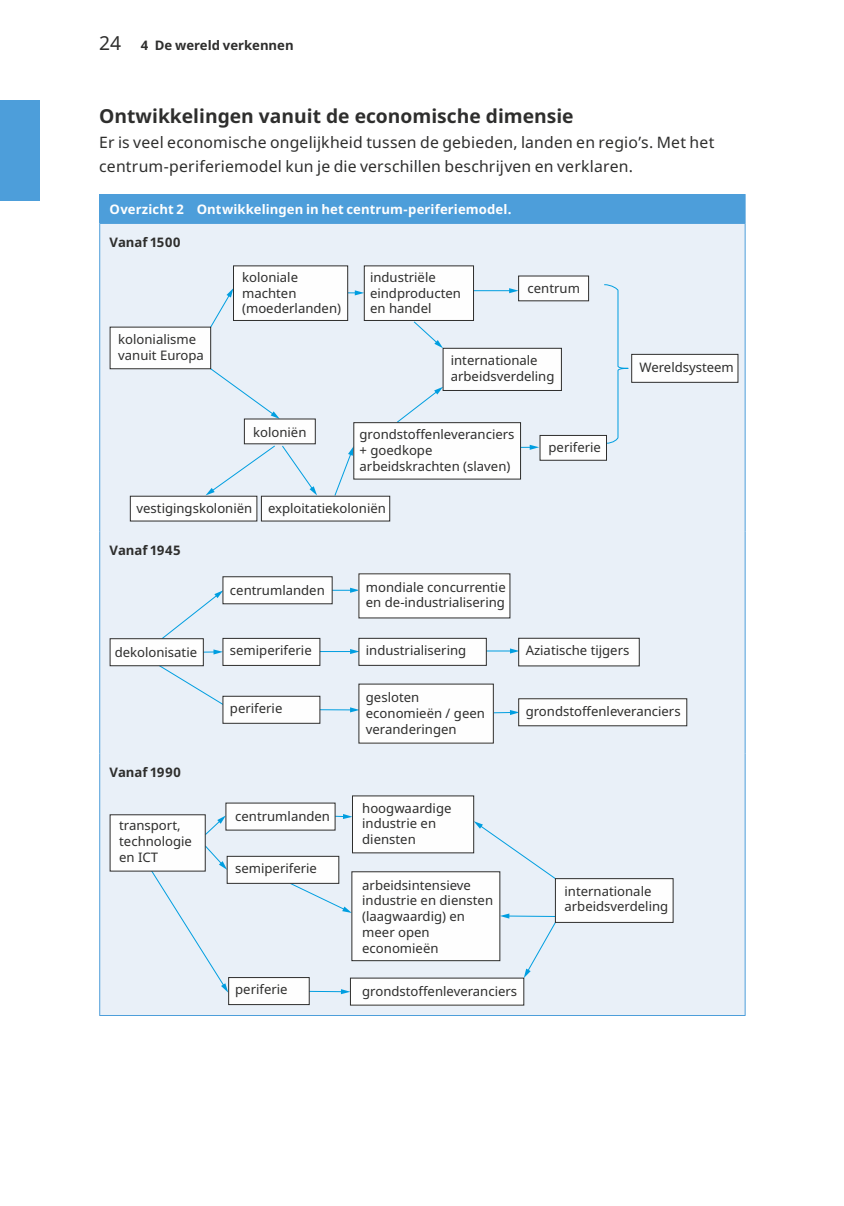
<style>
.page{position:relative;width:844px;height:1206px;background:#fff}
.page>*{position:absolute;margin:0;border:0;box-sizing:border-box;transform-origin:0 0}
.t1{font:700 19.25px "Noto Sans";color:#2e2e2d}
.t2{font:15.75px/24.5px "Noto Sans";letter-spacing:.01em;color:#2e2e2d}
.t3{font:13.12px/15.8px "Noto Sans";color:#2e2e2d}
.t4{font:700 13.12px "Noto Sans";letter-spacing:.005em;color:#fefefe}
.t5{font:700 13.12px "Noto Sans";color:#2e2e2d}
.s1{font-weight:400;font-size:19.25px}
</style>
<div class="page">
<div style="left:0;top:100px;width:40px;height:101px;background:#4d9eda"></div>
<div style="left:100px;top:194px;width:645px;height:29px;background:#4d9eda"></div>
<div style="left:100px;top:224px;width:644px;height:791px;background:#e9f0f8"></div>
<hr style="left:99px;top:194px;width:646px;height:1px;background:#4d9eda">
<svg style="left:99px;top:195px;width:1px;height:28px"></svg>
<hr style="left:99px;top:223px;width:646px;height:1px;background:#4d9eda">
<hr style="left:99px;top:224px;width:1px;height:307px;background:#4d9eda">
<hr style="left:744px;top:224px;width:1px;height:307px;background:#4d9eda">
<hr style="left:99px;top:531px;width:1px;height:222px;background:#4d9eda">
<hr style="left:744px;top:531px;width:1px;height:222px;background:#4d9eda">
<hr style="left:99px;top:753px;width:1px;height:262px;background:#4d9eda">
<hr style="left:744px;top:753px;width:1px;height:262px;background:#4d9eda">
<hr style="left:99px;top:1015px;width:646px;height:1px;background:#4d9eda">
<svg style="left:521px;top:445px;width:18px;height:5px"></svg>
<div style="left:209px;top:284px;width:420px;height:160px;background:#e9f0f8"></div>
<svg style="left:270px;top:411px;width:10px;height:7px"></svg>
<svg style="left:209px;top:288px;width:24px;height:40px"></svg>
<svg style="left:396px;top:387px;width:47px;height:35px;background:#deecf6"></svg>
<svg style="left:412px;top:321px;width:31px;height:27px"></svg>
<div style="left:205px;top:445px;width:112px;height:50px;background:#e9f0f8"></div>
<svg style="left:334px;top:446px;width:20px;height:50px"></svg>
<div style="left:110px;top:327px;width:101px;height:42px;background:#fefefe"></div>
<div style="left:110px;top:327px;width:101px;height:42px;border:1px solid #2e2e2d"></div>
<div style="left:518px;top:275px;width:71px;height:26px;background:#fefefe"></div>
<div style="left:539px;top:435px;width:67px;height:25px;background:#fefefe;border:1px solid #2e2e2d"></div>
<div style="left:364px;top:266px;width:109px;height:54px;background:#fefefe"></div>
<div style="left:364px;top:265px;width:110px;height:56px;border:1px solid #2e2e2d"></div>
<div style="left:353px;top:422px;width:168px;height:57px;background:#fefefe;border:1px solid #2e2e2d"></div>
<div style="left:233px;top:266px;width:114px;height:54px;background:#fefefe"></div>
<div style="left:233px;top:265px;width:115px;height:56px;border:1px solid #2e2e2d"></div>
<div style="left:244px;top:418px;width:71px;height:26px;background:#fefefe"></div>
<div style="left:442px;top:348px;width:119px;height:43px;background:#fefefe;border:1px solid #2e2e2d"></div>
<div style="left:631px;top:354px;width:106px;height:28px;background:#fefefe"></div>
<div style="left:631px;top:354px;width:107px;height:29px;border:1px solid #2e2e2d"></div>
<div style="left:130px;top:496px;width:127px;height:25px;background:#fefefe"></div>
<div style="left:130px;top:496px;width:127px;height:25px;border:1px solid #2e2e2d"></div>
<div style="left:261px;top:496px;width:128px;height:25px;background:#fefefe"></div>
<div style="left:261px;top:496px;width:129px;height:25px;border:1px solid #2e2e2d"></div>
<div style="left:161px;top:590px;width:62px;height:50px;background:#e9f0f8"></div>
<svg style="left:204px;top:649px;width:18px;height:5px"></svg>
<div style="left:158px;top:664px;width:75px;height:47px;background:#e9f0f8"></div>
<svg style="left:332px;top:587px;width:26px;height:6px"></svg>
<hr style="left:315px;top:651px;width:37px;height:1px;background:#009ee0">
<svg style="left:350px;top:649px;width:8px;height:5px"></svg>
<hr style="left:475px;top:650px;width:36px;height:1px;background:#009ee0">
<svg style="left:510px;top:648px;width:8px;height:5px"></svg>
<hr style="left:308px;top:709px;width:44px;height:1px;background:#009ee0">
<svg style="left:350px;top:707px;width:8px;height:5px"></svg>
<svg style="left:493px;top:710px;width:25px;height:5px"></svg>
<div style="left:110px;top:638px;width:94px;height:28px;background:#fefefe;border:1px solid #2e2e2d"></div>
<div style="left:222px;top:576px;width:110px;height:28px;background:#fefefe;border:1px solid #2e2e2d"></div>
<div style="left:359px;top:574px;width:151px;height:44px;background:#fefefe"></div>
<div style="left:222px;top:696px;width:98px;height:27px;background:#fefefe;border:1px solid #2e2e2d"></div>
<div style="left:358px;top:638px;width:128px;height:27px;background:#fefefe;border:1px solid #2e2e2d"></div>
<div style="left:359px;top:684px;width:134px;height:59px;background:#fefefe"></div>
<div style="left:518px;top:638px;width:121px;height:28px;background:#fefefe;border:1px solid #2e2e2d"></div>
<div style="left:222px;top:638px;width:98px;height:28px;background:#fefefe;border:1px solid #2e2e2d"></div>
<div style="left:518px;top:698px;width:168px;height:27px;background:#fefefe"></div>
<div style="left:518px;top:698px;width:169px;height:28px;border:1px solid #2e2e2d"></div>
<svg style="left:206px;top:815px;width:20px;height:21px"></svg>
<div style="left:148px;top:844px;width:80px;height:148px;background:#e9f0f8"></div>
<svg style="left:335px;top:814px;width:17px;height:5px"></svg>
<hr style="left:507px;top:915px;width:48px;height:1px;background:#009ee0">
<svg style="left:500px;top:913px;width:9px;height:5px"></svg>
<svg style="left:289px;top:882px;width:62px;height:31px;background:#dae7f2"></svg>
<hr style="left:308px;top:990px;width:34px;height:2px;background:#009ee0">
<svg style="left:341px;top:989px;width:9px;height:5px"></svg>
<div style="left:473px;top:821px;width:83px;height:58px;background:#e9f0f8"></div>
<svg style="left:523px;top:921px;width:33px;height:57px;background:#dfecf6"></svg>
<div style="left:225px;top:802px;width:110px;height:28px;background:#fefefe"></div>
<div style="left:227px;top:855px;width:112px;height:28px;background:#fefefe;border:1px solid #2e2e2d"></div>
<div style="left:350px;top:978px;width:173px;height:27px;background:#fefefe"></div>
<div style="left:110px;top:814px;width:96px;height:57px;background:#fefefe;border:1px solid #2e2e2d"></div>
<div style="left:351px;top:871px;width:149px;height:90px;background:#fefefe;border:1px solid #2e2e2d"></div>
<div style="left:228px;top:977px;width:81px;height:28px;background:#fefefe;border:1px solid #2e2e2d"></div>
<div style="left:352px;top:796px;width:121px;height:56px;background:#fefefe"></div>
<div style="left:352px;top:795px;width:122px;height:58px;border:1px solid #2e2e2d"></div>
<div style="left:555px;top:878px;width:118px;height:44px;background:#fefefe"></div>
<div style="left:555px;top:878px;width:118px;height:44px;border:1px solid #2e2e2d"></div>
<p class="t5" style="left:99px;top:36px;width:196px"><span class="s1">24</span> 4 De wereld verkennen</p>
<h1 class="t1" style="left:99px;top:103px;width:476px">Ontwikkelingen vanuit de economische dimensie</h1>
<p class="t2" style="left:99px;top:130px;width:616px">Er is veel economische ongelijkheid tussen de gebieden, landen en regio’s. Met het centrum-periferiemodel kun je die verschillen beschrijven en verklaren.</p>
<p class="t4" style="left:110px;top:199px;width:403px">Overzicht 2 Ontwikkelingen in het centrum-periferiemodel.</p>
<p class="t5" style="left:110px;top:233px;width:73px">Vanaf 1500</p>
<p class="t3" style="left:118px;top:332px;width:87px">kolonialisme vanuit Europa</p>
<p class="t3" style="left:242px;top:270px;width:100px">koloniale machten (moederlanden)</p>
<p class="t3" style="left:370px;top:270px;width:92px">industriële eindproducten en handel</p>
<p class="t3" style="left:527px;top:282px;width:54px">centrum</p>
<p class="t3" style="left:450px;top:354px;width:105px">internationale arbeidsverdeling</p>
<p class="t3" style="left:639px;top:360px;width:96px">Wereldsysteem</p>
<p class="t3" style="left:253px;top:426px;width:55px">koloniën</p>
<p class="t3" style="left:359px;top:427px;width:156px">grondstoffenleveranciers + goedkope arbeidskrachten (slaven)</p>
<p class="t3" style="left:136px;top:502px;width:251px">vestigingskoloniën exploitatiekoloniën</p>
<p class="t5" style="left:110px;top:541px;width:73px">Vanaf 1945</p>
<p class="t3" style="left:230px;top:583px;width:96px">centrumlanden</p>
<p class="t3" style="left:366px;top:580px;width:141px">mondiale concurrentie en de-industrialisering</p>
<p class="t3" style="left:548px;top:440px;width:54px">periferie</p>
<p class="t3" style="left:115px;top:645px;width:84px">dekolonisatie</p>
<p class="t3" style="left:230px;top:644px;width:83px">semiperiferie</p>
<p class="t3" style="left:366px;top:643px;width:102px">industrialisering</p>
<p class="t3" style="left:525px;top:644px;width:105px">Aziatische tijgers</p>
<p class="t5" style="left:110px;top:763px;width:73px">Vanaf 1990</p>
<p class="t3" style="left:119px;top:819px;width:74px">transport, technologie en ICT</p>
<p class="t3" style="left:230px;top:701px;width:54px">periferie</p>
<p class="t3" style="left:366px;top:690px;width:120px">gesloten economieën / geen veranderingen</p>
<p class="t3" style="left:525px;top:704px;width:156px">grondstoffenleveranciers</p>
<p class="t3" style="left:235px;top:809px;width:96px">centrumlanden</p>
<p class="t3" style="left:362px;top:801px;width:91px">hoogwaardige industrie en diensten</p>
<p class="t3" style="left:362px;top:878px;width:132px">arbeidsintensieve industrie en diensten (laagwaardig) en meer open economieën</p>
<p class="t3" style="left:564px;top:884px;width:105px">internationale arbeidsverdeling</p>
<p class="t3" style="left:235px;top:983px;width:54px">periferie</p>
<p class="t3" style="left:362px;top:984px;width:156px">grondstoffenleveranciers</p>
<p class="t3" style="left:235px;top:861px;width:83px">semiperiferie</p>
</div>
